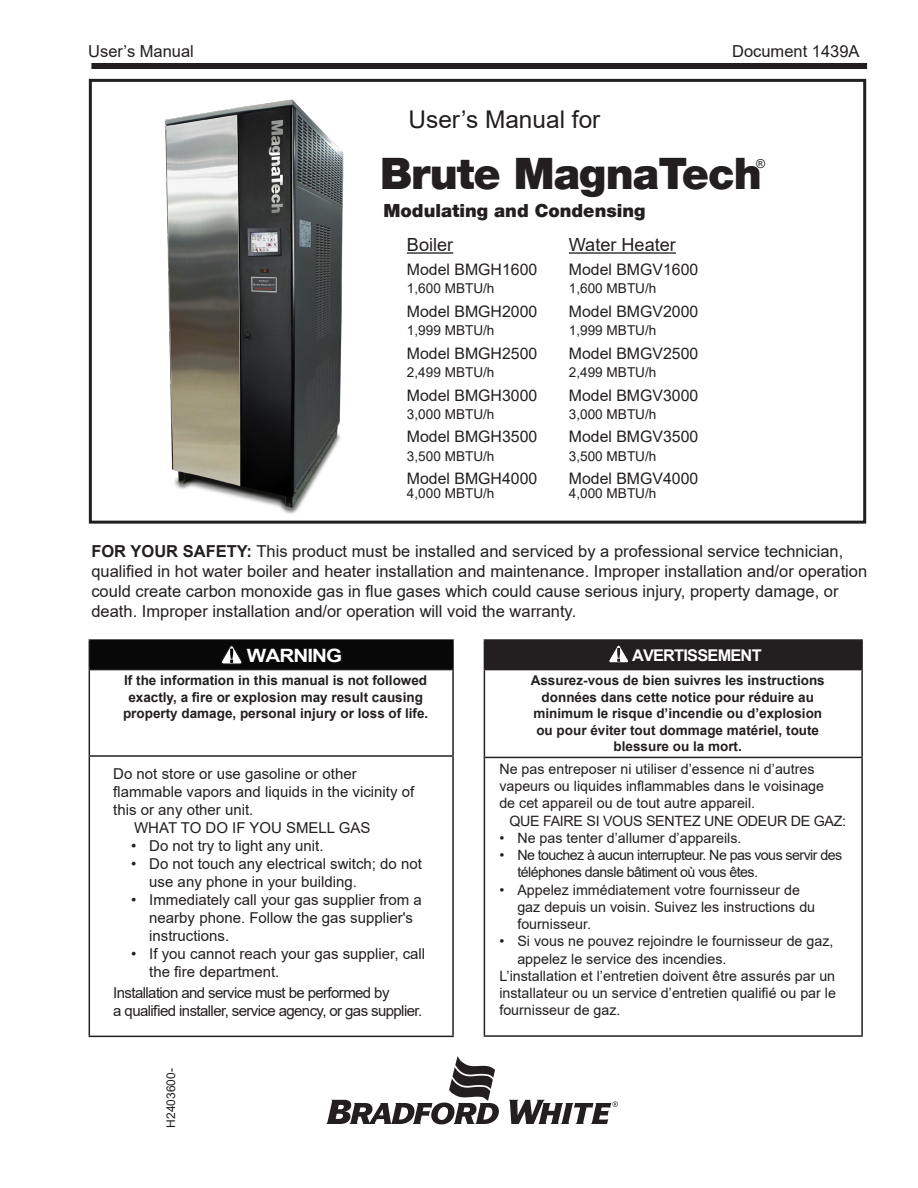
<style>
.page{position:relative;width:918px;height:1188px;background:#fff}
.page>*{position:absolute;margin:0;border:0;box-sizing:border-box;transform-origin:0 0}
.t1{font:900 43.35px "Helvetica Neue LT";letter-spacing:-.02em;color:#231f20}
.t2{font:24.45px "Arial";color:#231f20}
.t3{font:700 18.3px "Arial";letter-spacing:-.045em;color:#fff;scale:1.13 1}
.t4{font:18.15px "Arial";color:#231f20}
.t5{font:900 18px "Helvetica Neue LT";color:#231f20}
.t6{font:16.5px/19.8px "Arial";color:#231f20}
.t7{font:700 16.2px "Arial";letter-spacing:-.045em;color:#fff}
.t8{font:15.9px "Arial";color:#231f20}
.t9{font:15px/18px "Arial";color:#231f20}
.t10{font:15px/18px "Arial";letter-spacing:-.04em;color:#231f20}
.t11{font:14.25px/17.2px "Arial";color:#231f20}
.t12{font:14.25px/17.2px "Arial";letter-spacing:-.04em;color:#231f20}
.t13{font:14.25px "Arial";letter-spacing:-.02em;color:#231f20}
.t14{font:13.65px "Arial";color:#231f20}
.t15{font:700 13.5px/16.5px "Arial";color:#231f20;text-align:center}
.t16{font:12.3px "Arial";color:#231f20}
.t17{font:12px "Arial";color:#231f20}
.s1{font-weight:700}
</style>
<div class="page">
<div style="left:91px;top:63px;width:776px;height:6px;background:#231f20"></div>
<hr style="left:89px;top:639px;width:365px;height:2px;background:#231f20">
<svg style="left:89px;top:641px;width:1px;height:28px"></svg>
<hr style="left:452px;top:641px;width:2px;height:28px;background:#231f20">
<hr style="left:89px;top:669px;width:365px;height:1px;background:#231f20">
<hr style="left:89px;top:670px;width:1px;height:85px;background:#231f20">
<hr style="left:452px;top:670px;width:2px;height:85px;background:#231f20">
<hr style="left:89px;top:755px;width:365px;height:2px;background:#231f20">
<hr style="left:89px;top:757px;width:1px;height:279px;background:#231f20">
<hr style="left:452px;top:757px;width:2px;height:279px;background:#231f20">
<hr style="left:89px;top:1036px;width:365px;height:1px;background:#231f20">
<div style="left:90px;top:641px;width:362px;height:28px;background:#070807"></div>
<svg style="left:221px;top:646px;width:21px;height:18px"></svg>
<hr style="left:484px;top:639px;width:379px;height:2px;background:#231f20">
<svg style="left:484px;top:641px;width:1px;height:28px"></svg>
<hr style="left:861px;top:641px;width:2px;height:28px;background:#231f20">
<hr style="left:484px;top:669px;width:379px;height:1px;background:#231f20">
<hr style="left:484px;top:670px;width:1px;height:87px;background:#231f20">
<hr style="left:861px;top:670px;width:2px;height:87px;background:#231f20">
<hr style="left:484px;top:757px;width:379px;height:1px;background:#231f20">
<hr style="left:484px;top:758px;width:1px;height:277px;background:#231f20">
<hr style="left:861px;top:758px;width:2px;height:277px;background:#231f20">
<hr style="left:484px;top:1035px;width:379px;height:2px;background:#231f20">
<div style="left:485px;top:641px;width:376px;height:28px;background:#231f20"></div>
<svg style="left:609px;top:645px;width:19px;height:18px"></svg>
<svg style="left:326px;top:1056px;width:173px;height:68px"></svg>
<svg style="left:509px;top:1100px;width:109px;height:24px"></svg>
<img style="left:110px;top:78px;width:255px;height:436px">
<hr style="left:407px;top:252px;width:46px;height:2px;background:#231f20">
<hr style="left:569px;top:252px;width:107px;height:2px;background:#231f20">
<div style="left:89px;top:79px;width:777px;height:445px;border:3px solid #231f20"></div>
<p class="t6" style="left:88px;top:41px;width:107px">User’s Manual</p>
<p class="t6" style="left:732px;top:41px;width:129px">Document 1439A</p>
<h2 class="t2" style="left:409px;top:103px;width:193px">User’s Manual for</h2>
<h1 class="t1" style="left:380px;top:147px;width:383px">Brute MagnaTech</h1>
<p class="t5" style="left:384px;top:200px;width:263px">Modulating and Condensing</p>
<p class="t16" style="left:756px;top:155px;width:11px">®</p>
<p class="t4" style="left:407px;top:232px;width:48px">Boiler</p>
<p class="t4" style="left:569px;top:232px;width:109px">Water Heater</p>
<p class="t8" style="left:407px;top:258px;width:132px">Model BMGH1600</p>
<p class="t8" style="left:569px;top:258px;width:131px">Model BMGV1600</p>
<p class="t14" style="left:407px;top:279px;width:89px">1,600 MBTU/h</p>
<p class="t14" style="left:569px;top:279px;width:89px">1,600 MBTU/h</p>
<p class="t8" style="left:407px;top:300px;width:132px">Model BMGH2000</p>
<p class="t8" style="left:569px;top:300px;width:131px">Model BMGV2000</p>
<p class="t14" style="left:407px;top:321px;width:89px">1,999 MBTU/h</p>
<p class="t14" style="left:569px;top:321px;width:89px">1,999 MBTU/h</p>
<p class="t8" style="left:407px;top:342px;width:132px">Model BMGH2500</p>
<p class="t8" style="left:569px;top:342px;width:131px">Model BMGV2500</p>
<p class="t14" style="left:407px;top:363px;width:89px">2,499 MBTU/h</p>
<p class="t14" style="left:569px;top:363px;width:89px">2,499 MBTU/h</p>
<p class="t8" style="left:407px;top:384px;width:132px">Model BMGH3000</p>
<p class="t8" style="left:569px;top:384px;width:131px">Model BMGV3000</p>
<p class="t14" style="left:407px;top:404px;width:89px">3,000 MBTU/h</p>
<p class="t14" style="left:569px;top:404px;width:89px">3,000 MBTU/h</p>
<p class="t8" style="left:407px;top:426px;width:132px">Model BMGH3500</p>
<p class="t8" style="left:569px;top:426px;width:131px">Model BMGV3500</p>
<p class="t14" style="left:407px;top:446px;width:89px">3,500 MBTU/h</p>
<p class="t14" style="left:569px;top:446px;width:89px">3,500 MBTU/h</p>
<p class="t8" style="left:407px;top:468px;width:132px">Model BMGH4000</p>
<p class="t8" style="left:569px;top:468px;width:131px">Model BMGV4000</p>
<p class="t14" style="left:407px;top:484px;width:89px">4,000 MBTU/h</p>
<p class="t14" style="left:569px;top:484px;width:89px">4,000 MBTU/h</p>
<p class="t6" style="left:91px;top:542px;width:777px"><span class="s1">FOR YOUR SAFETY:</span> This product must be installed and serviced by a professional service technician, qualified in hot water boiler and heater installation and maintenance. Improper installation and/or operation could create carbon monoxide gas in flue gases which could cause serious injury, property damage, or death. Improper installation and/or operation will void the warranty.</p>
<p class="t3" style="left:247px;top:643px;width:86px">WARNING</p>
<p class="t15" style="left:123px;top:673px;width:307px">If the information in this manual is not followed exactly, a fire or explosion may result causing property damage, personal injury or loss of life.</p>
<p class="t7" style="left:632px;top:644px;width:131px">AVERTISSEMENT</p>
<p class="t15" style="left:531px;top:673px;width:296px">Assurez-vous de bien suivres les instructions données dans cette notice pour réduire au minimum le risque d’incendie ou d’explosion ou pour éviter tout dommage matériel, toute blessure ou la mort.</p>
<p class="t11" style="left:499px;top:760px;width:326px">Ne pas entreposer ni utiliser d’essence ni d’autres vapeurs ou liquides inflammables dans le voisinage de cet appareil ou de tout autre appareil.</p>
<p class="t13" style="left:509px;top:811px;width:338px">QUE FAIRE SI VOUS SENTEZ UNE ODEUR DE GAZ:</p>
<p class="t11" style="left:499px;top:829px;width:244px">• Ne pas tenter d’allumer d’appareils.</p>
<p class="t12" style="left:517px;top:846px;width:326px;text-indent:-18px">• Ne touchez à aucun interrupteur. Ne pas vous servir des téléphones dansle bâtiment où vous êtes.</p>
<p class="t11" style="left:517px;top:881px;width:299px;text-indent:-18px">• Appelez immédiatement votre fournisseur de gaz depuis un voisin. Suivez les instructions du fournisseur.</p>
<p class="t11" style="left:499px;top:933px;width:336px">• Si vous ne pouvez rejoindre le fournisseur de gaz,</p>
<p class="t11" style="left:517px;top:950px;width:211px">appelez le service des incendies.</p>
<p class="t11" style="left:499px;top:967px;width:337px">L’installation et l’entretien doivent être assurés par un</p>
<p class="t11" style="left:499px;top:984px;width:338px">installateur ou un service d’entretien qualifié ou par le</p>
<p class="t11" style="left:499px;top:1002px;width:123px">fournisseur de gaz.</p>
<p class="t9" style="left:113px;top:765px;width:245px">Do not store or use gasoline or other</p>
<p class="t9" style="left:113px;top:783px;width:302px">flammable vapors and liquids in the vicinity of</p>
<p class="t9" style="left:113px;top:801px;width:142px">this or any other unit.</p>
<p class="t9" style="left:134px;top:819px;width:238px">WHAT TO DO IF YOU SMELL GAS</p>
<p class="t9" style="left:131px;top:837px;width:194px">• Do not try to light any unit.</p>
<p class="t9" style="left:149px;top:855px;width:274px;text-indent:-18px">• Do not touch any electrical switch; do not use any phone in your building.</p>
<p class="t9" style="left:149px;top:891px;width:274px;text-indent:-18px">• Immediately call your gas supplier from a nearby phone. Follow the gas supplier's instructions.</p>
<p class="t9" style="left:149px;top:945px;width:277px;text-indent:-18px">• If you cannot reach your gas supplier, call the fire department.</p>
<p class="t10" style="left:113px;top:984px;width:310px">Installation and service must be performed by<br>a qualified installer, service agency, or gas supplier.</p>
<p class="t17" style="left:163px;top:1128px;width:61px;rotate:-90deg">H2403600-</p>
</div>
